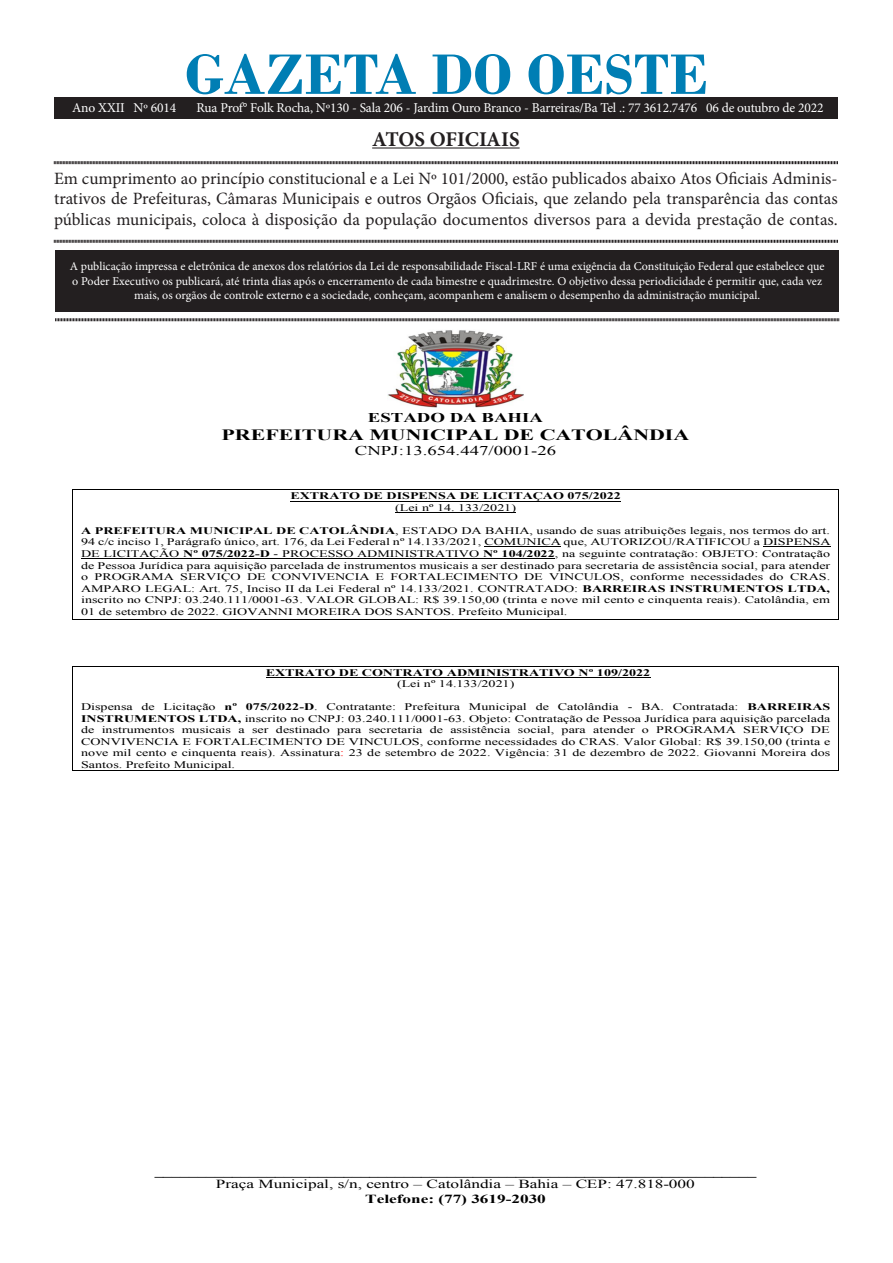
<style>
.page{position:relative;width:893px;height:1263px;background:#fff}
.page>*{position:absolute;margin:0;border:0;box-sizing:border-box;transform-origin:0 0}
.t1{font:700 60px "Bodoni";color:#007eb4}
.t2{font:700 21px "Minion Pro";letter-spacing:-.005em;color:#231f20}
.t3{font:17.25px/20.7px "Minion Pro";color:#231f20;text-align:justify}
.t4{font:700 15.6px "Times New Roman";letter-spacing:-.005em;color:#000;scale:1.4 1}
.t5{font:13.5px "Minion Pro";letter-spacing:-.01em;color:#fff}
.t6{font:13.35px "Times New Roman";color:#000;scale:1.4 1}
.t7{font:700 13.35px "Times New Roman";color:#000;scale:1.4 1}
.t8{font:700 12.3px/14.1px "Times New Roman";color:#000;text-align:center;scale:1.4 1}
.t9{font:12px/14.4px "Minion Pro";color:#fff;text-align:center}
.t10{font:10.05px/11.6px "Times New Roman";color:#000;text-align:justify;scale:1.4 1}
.t11{font:700 10.05px/11.4px "Times New Roman";color:#000;text-align:center;scale:1.4 1}
.s1{font-weight:400}
.s2{font-weight:700}
.s3{color:#f00}
</style>
<div class="page">
<div style="left:55px;top:250px;width:784px;height:61px;background:#231f20"></div>
<hr style="left:372px;top:147px;width:148px;height:2px;background:#231f20">
<svg style="left:54px;top:161px;width:784px;height:4px;background:#908e8e"></svg>
<svg style="left:54px;top:239px;width:784px;height:4px;background:#908e8e"></svg>
<svg style="left:55px;top:318px;width:784px;height:4px;background:#908e8e"></svg>
<div style="left:54px;top:98px;width:784px;height:20px;background:#231f20"></div>
<img style="left:387px;top:330px;width:136px;height:78px">
<hr style="left:291px;top:500px;width:330px;height:1px;background:#000">
<hr style="left:395px;top:512px;width:121px;height:1px;background:#000">
<hr style="left:485px;top:546px;width:76px;height:1px;background:#000">
<hr style="left:763px;top:546px;width:67px;height:1px;background:#000">
<hr style="left:81px;top:558px;width:474px;height:1px;background:#000">
<hr style="left:73px;top:489px;width:765px;height:1px;background:#000">
<hr style="left:72px;top:490px;width:1px;height:129px;background:#000">
<hr style="left:73px;top:619px;width:765px;height:1px;background:#000">
<hr style="left:838px;top:490px;width:1px;height:129px;background:#000">
<hr style="left:266px;top:677px;width:384px;height:1px;background:#000">
<hr style="left:73px;top:666px;width:765px;height:1px;background:#000">
<hr style="left:72px;top:666px;width:1px;height:104px;background:#000">
<hr style="left:73px;top:770px;width:765px;height:1px;background:#000">
<hr style="left:838px;top:666px;width:1px;height:104px;background:#000">
<p class="t1" style="left:185px;top:39px;width:525px">GAZETA DO OESTE</p>
<p class="t2" style="left:372px;top:124px;width:149px">ATOS OFICIAIS</p>
<p class="t3" style="left:54px;top:168px;width:785px">Em cumprimento ao princípio constitucional e a Lei Nº 101/2000, estão publicados abaixo Atos Oficiais Adminis&shy;trativos de Prefeituras, Câmaras Municipais e outros Orgãos Oficiais, que zelando pela transparência das contas públicas municipais, coloca à disposição da população documentos diversos para a devida prestação de contas.</p>
<p class="t9" style="left:70px;top:259px;width:756px">A publicação impressa e eletrônica de anexos dos relatórios da Lei de responsabilidade Fiscal-LRF é uma exigência da Constituição Federal que estabelece que o Poder Executivo os publicará, até trinta dias após o encerramento de cada bimestre e quadrimestre. O objetivo dessa periodicidade é permitir que, cada vez mais, os orgãos de controle externo e a sociedade, conheçam, acompanhem e analisem o desempenho da administração municipal.</p>
<p class="t5" style="left:72px;top:98px;width:106px">Ano XXII Nº 6014</p>
<p class="t5" style="left:197px;top:98px;width:628px">Rua Prof° Folk Rocha, Nº130 - Sala 206 - Jardim Ouro Branco - Barreiras/Ba Tel .: 77 3612.7476 06 de outubro de 2022</p>
<p class="t7" style="left:368px;top:409px;width:127px">ESTADO DA BAHIA</p>
<p class="t4" style="left:222px;top:424px;width:336px">PREFEITURA MUNICIPAL DE CATOLÂNDIA</p>
<p class="t6" style="left:355px;top:442px;width:145px">CNPJ:13.654.447/0001-26</p>
<p class="t11" style="left:291px;top:490px;width:237px">EXTRATO DE DISPENSA DE LICITAÇAO 075/2022 <span class="s1">(Lei nº 14. 133/2021)</span></p>
<p class="t10" style="left:81px;top:525px;width:537px"><span class="s2">A PREFEITURA MUNICIPAL DE CATOLÂNDIA</span>, ESTADO DA BAHIA, usando de suas atribuições legais, nos termos do art.<br>94 c/c inciso 1, Parágrafo único, art. 176, da Lei Federal nº 14.133/2021, COMUNICA que, AUTORIZOU/RATIFICOU a DISPENSA DE LICITAÇÃO <span class="s2">Nº 075/2022-D</span> - PROCESSO ADMINISTRATIVO <span class="s2">Nº 104/2022</span>, na seguinte contratação: OBJETO: Contratação de Pessoa Jurídica para aquisição parcelada de instrumentos musicais a ser destinado para secretaria de assistência social, para atender o PROGRAMA SERVIÇO DE CONVIVENCIA E FORTALECIMENTO DE VINCULOS, conforme necessidades do CRAS.<br>AMPARO LEGAL: Art. 75, Inciso II da Lei Federal nº 14.133/2021. CONTRATADO: <span class="s2">BARREIRAS INSTRUMENTOS LTDA, </span>inscrito no CNPJ: 03.240.111/0001-63. VALOR GLOBAL: R$ 39.150,00 (trinta e nove mil cento e cinquenta reais). Catolândia, em 01 de setembro de 2022. GIOVANNI MOREIRA DOS SANTOS. Prefeito Municipal.</p>
<p class="t11" style="left:266px;top:666px;width:276px">EXTRATO DE CONTRATO ADMINISTRATIVO Nº 109/2022 <span class="s1">(Lei nº 14.133/2021)</span></p>
<p class="t10" style="left:81px;top:701px;width:537px">Dispensa de Licitação <span class="s2">nº 075/2022-D</span>. Contratante: Prefeitura Municipal de Catolândia - BA. Contratada: <span class="s2">BARREIRAS INSTRUMENTOS LTDA,</span> inscrito no CNPJ: 03.240.111/0001-63. Objeto: Contratação de Pessoa Jurídica para aquisição parcelada de instrumentos musicais a ser destinado para secretaria de assistência social, para atender o PROGRAMA SERVIÇO DE CONVIVENCIA E FORTALECIMENTO DE VINCULOS, conforme necessidades do CRAS. Valor Global: R$ 39.150,00 (trinta e nove mil cento e cinquenta reais). Assinatura<span class="s3">:</span> 23 de setembro de 2022. Vigência: 31 de dezembro de 2022. Giovanni Moreira dos Santos. Prefeito Municipal.</p>
<p class="t8" style="left:155px;top:1163px;width:431px">______________________________________________________________________<br><span class="s1">Praça Municipal, s/n, centro – Catolândia – Bahia – CEP: 47.818-000<br></span>Telefone: (77) 3619-2030</p>
</div>
